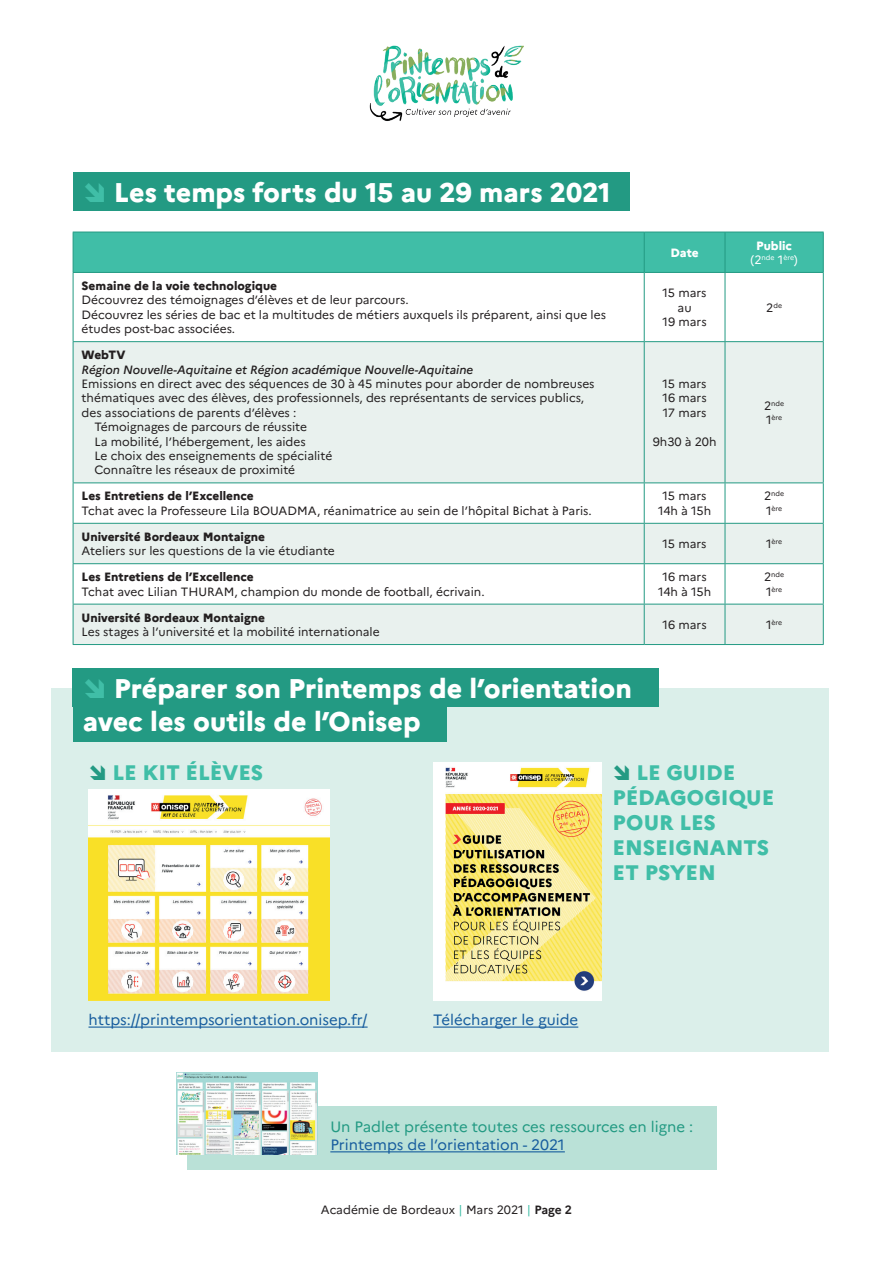
<style>
.page{position:relative;width:893px;height:1263px;background:#fff}
.page>*{position:absolute;margin:0;border:0;box-sizing:border-box;transform-origin:0 0}
.t1{font:800 27px/32.4px "Marianne";color:#fff}
.t2{font:800 21px/25.2px "Marianne";color:#40bea7}
.t3{font:15px "Marianne";color:#175d9e}
.t4{font:15px "Marianne";letter-spacing:-.005em;color:#239a83}
.t5{font:12px/14.4px "Marianne";color:#231f20;text-align:center}
.t6{font:800 12px "Marianne";color:#231f20}
.t7{font:italic 500 12px "Marianne";color:#231f20}
.t8{font:800 12px "Marianne";color:#fff}
.t9{font:7.05px/14.4px "Marianne";color:#231f20}
.t10{font:7.05px "Marianne";color:#fff}
.s1{font-size:12px}
.s2{color:#40bea7}
.s3{font-weight:700}
</style>
<div class="page">
<div style="left:187px;top:1106px;width:529px;height:63px;background:#bae1d7"></div>
<div style="left:51px;top:688px;width:777px;height:363px;background:#dbefea"></div>
<hr style="left:330px;top:1151px;width:235px;height:1px;background:#175d9e">
<img style="left:177px;top:1073px;width:140px;height:81px">
<div style="left:73px;top:669px;width:586px;height:38px;background:#239a83"></div>
<div style="left:73px;top:704px;width:373px;height:38px;background:#239a83"></div>
<img style="left:88px;top:790px;width:242px;height:210px">
<img style="left:433px;top:762px;width:168px;height:238px">
<hr style="left:88px;top:1026px;width:280px;height:2px;background:#175d9e">
<hr style="left:433px;top:1026px;width:145px;height:2px;background:#175d9e">
<img style="left:369px;top:45px;width:155px;height:76px">
<div style="left:73px;top:173px;width:556px;height:38px;background:#239a83"></div>
<div style="left:74px;top:233px;width:749px;height:39px;background:#40bea7"></div>
<svg style="left:74px;top:342px;width:749px;height:302px;fill:#e9f1ee"></svg>
<hr style="left:73px;top:232px;width:571px;height:1px;background:#239a83">
<hr style="left:73px;top:232px;width:1px;height:40px;background:#239a83">
<hr style="left:644px;top:232px;width:81px;height:1px;background:#239a83">
<hr style="left:644px;top:232px;width:1px;height:40px;background:#239a83">
<hr style="left:725px;top:232px;width:99px;height:1px;background:#239a83">
<hr style="left:725px;top:232px;width:1px;height:40px;background:#239a83">
<hr style="left:823px;top:232px;width:1px;height:40px;background:#239a83">
<hr style="left:73px;top:272px;width:571px;height:1px;background:#239a83">
<hr style="left:73px;top:273px;width:1px;height:68px;background:#239a83">
<hr style="left:644px;top:272px;width:81px;height:1px;background:#239a83">
<hr style="left:644px;top:273px;width:1px;height:68px;background:#239a83">
<hr style="left:725px;top:272px;width:99px;height:1px;background:#239a83">
<hr style="left:725px;top:273px;width:1px;height:68px;background:#239a83">
<hr style="left:823px;top:273px;width:1px;height:68px;background:#239a83">
<hr style="left:73px;top:341px;width:571px;height:1px;background:#239a83">
<hr style="left:73px;top:342px;width:1px;height:140px;background:#239a83">
<hr style="left:644px;top:341px;width:81px;height:1px;background:#239a83">
<hr style="left:644px;top:342px;width:1px;height:140px;background:#239a83">
<hr style="left:725px;top:341px;width:99px;height:1px;background:#239a83">
<hr style="left:725px;top:342px;width:1px;height:140px;background:#239a83">
<hr style="left:823px;top:342px;width:1px;height:140px;background:#239a83">
<hr style="left:73px;top:482px;width:571px;height:1px;background:#239a83">
<hr style="left:73px;top:483px;width:1px;height:40px;background:#239a83">
<hr style="left:644px;top:482px;width:81px;height:1px;background:#239a83">
<hr style="left:644px;top:483px;width:1px;height:40px;background:#239a83">
<hr style="left:725px;top:482px;width:99px;height:1px;background:#239a83">
<hr style="left:725px;top:483px;width:1px;height:40px;background:#239a83">
<hr style="left:823px;top:483px;width:1px;height:40px;background:#239a83">
<hr style="left:73px;top:523px;width:571px;height:1px;background:#239a83">
<hr style="left:73px;top:524px;width:1px;height:39px;background:#239a83">
<hr style="left:644px;top:523px;width:81px;height:1px;background:#239a83">
<hr style="left:644px;top:524px;width:1px;height:39px;background:#239a83">
<hr style="left:725px;top:523px;width:99px;height:1px;background:#239a83">
<hr style="left:725px;top:524px;width:1px;height:39px;background:#239a83">
<hr style="left:823px;top:524px;width:1px;height:39px;background:#239a83">
<hr style="left:73px;top:563px;width:571px;height:1px;background:#239a83">
<hr style="left:73px;top:564px;width:1px;height:40px;background:#239a83">
<hr style="left:644px;top:563px;width:81px;height:1px;background:#239a83">
<hr style="left:644px;top:564px;width:1px;height:40px;background:#239a83">
<hr style="left:725px;top:563px;width:99px;height:1px;background:#239a83">
<hr style="left:725px;top:564px;width:1px;height:40px;background:#239a83">
<hr style="left:823px;top:564px;width:1px;height:40px;background:#239a83">
<hr style="left:73px;top:604px;width:571px;height:1px;background:#239a83">
<hr style="left:73px;top:604px;width:1px;height:40px;background:#239a83">
<hr style="left:644px;top:604px;width:81px;height:1px;background:#239a83">
<hr style="left:644px;top:604px;width:1px;height:40px;background:#239a83">
<hr style="left:725px;top:604px;width:99px;height:1px;background:#239a83">
<hr style="left:725px;top:604px;width:1px;height:40px;background:#239a83">
<hr style="left:823px;top:604px;width:1px;height:40px;background:#239a83">
<hr style="left:73px;top:644px;width:571px;height:1px;background:#239a83">
<hr style="left:644px;top:644px;width:81px;height:1px;background:#239a83">
<hr style="left:725px;top:644px;width:99px;height:1px;background:#239a83">
<h1 class="t1" style="left:114px;top:176px;width:498px">Les temps forts du 15 au 29 mars 2021</h1>
<p class="t8" style="left:670px;top:245px;width:30px">Date</p>
<p class="t6" style="left:82px;top:278px;width:197px">Semaine de la voie technologique</p>
<p class="t5" style="left:82px;top:293px;width:526px;text-align:left">Découvrez des témoignages d’élèves et de leur parcours.<br>Découvrez les séries de bac et la multitudes de métiers auxquels ils préparent, ainsi que les études post-bac associées.</p>
<p class="t5" style="left:662px;top:286px;width:46px">15 mars au<br>19 mars</p>
<p class="t6" style="left:82px;top:348px;width:45px">WebTV</p>
<p class="t7" style="left:82px;top:362px;width:393px">Région Nouvelle-Aquitaine et Région académique Nouvelle-Aquitaine</p>
<p class="t5" style="left:82px;top:376px;width:514px">Emissions en direct avec des séquences de 30 à 45 minutes pour aborder de nombreuses</p>
<p class="t5" style="left:82px;top:391px;width:504px">thématiques avec des élèves, des professionnels, des représentants de services publics,</p>
<p class="t5" style="left:82px;top:405px;width:216px">des associations de parents d’élèves :</p>
<p class="t5" style="left:94px;top:420px;width:214px">Témoignages de parcours de réussite</p>
<p class="t5" style="left:94px;top:434px;width:213px">La mobilité, l’hébergement, les aides</p>
<p class="t5" style="left:94px;top:448px;width:239px">Le choix des enseignements de spécialité</p>
<p class="t5" style="left:94px;top:463px;width:202px">Connaître les réseaux de proximité</p>
<p class="t5" style="left:662px;top:376px;width:46px;text-align:justify">15 mars 16 mars 17 mars</p>
<p class="t5" style="left:653px;top:434px;width:65px">9h30 à 20h</p>
<p class="t8" style="left:756px;top:238px;width:38px">Public</p>
<p class="t10" style="left:751px;top:253px;width:49px"><span class="s1">(2</span>nde <span class="s1">1</span>ère<span class="s1">)</span></p>
<p class="t9" style="left:766px;top:298px;width:17px"><span class="s1">2</span>de</p>
<p class="t9" style="left:764px;top:396px;width:22px"><span class="s1">2</span>nde<br><span class="s1">1</span>ère</p>
<p class="t6" style="left:82px;top:489px;width:174px">Les Entretiens de l’Excellence</p>
<p class="t5" style="left:82px;top:503px;width:512px">Tchat avec la Professeure Lila BOUADMA, réanimatrice au sein de l’hôpital Bichat à Paris.</p>
<p class="t6" style="left:82px;top:529px;width:185px">Université Bordeaux Montaigne</p>
<p class="t5" style="left:82px;top:544px;width:255px">Ateliers sur les questions de la vie étudiante</p>
<p class="t6" style="left:82px;top:570px;width:174px">Les Entretiens de l’Excellence</p>
<p class="t5" style="left:82px;top:584px;width:404px">Tchat avec Lilian THURAM, champion du monde de football, écrivain.</p>
<p class="t6" style="left:82px;top:610px;width:185px">Université Bordeaux Montaigne</p>
<p class="t5" style="left:82px;top:624px;width:300px">Les stages à l’université et la mobilité internationale</p>
<h1 class="t1" style="left:83px;top:672px;width:550px;text-indent:31px">Préparer son Printemps de l’orientation avec les outils de l’Onisep</h1>
<p class="t5" style="left:658px;top:489px;width:54px">15 mars<br>14h à 15h</p>
<p class="t9" style="left:764px;top:487px;width:22px"><span class="s1">2</span>nde<br><span class="s1">1</span>ère</p>
<p class="t5" style="left:663px;top:536px;width:45px">15 mars</p>
<p class="t9" style="left:766px;top:534px;width:18px"><span class="s1">1</span>ère</p>
<p class="t5" style="left:658px;top:570px;width:54px">16 mars<br>14h à 15h</p>
<p class="t9" style="left:764px;top:567px;width:22px"><span class="s1">2</span>nde<br><span class="s1">1</span>ère</p>
<p class="t5" style="left:662px;top:617px;width:46px">16 mars</p>
<p class="t9" style="left:766px;top:615px;width:18px"><span class="s1">1</span>ère</p>
<h2 class="t2" style="left:113px;top:759px;width:152px">LE KIT ÉLÈVES</h2>
<h2 class="t2" style="left:612px;top:759px;width:163px;text-indent:24px">LE GUIDE<br>PÉDAGOGIQUE<br>POUR LES<br>ENSEIGNANTS<br>ET PSYEN</h2>
<p class="t3" style="left:88px;top:1011px;width:281px">https://printempsorientation.onisep.fr/</p>
<p class="t3" style="left:433px;top:1011px;width:147px">Télécharger le guide</p>
<p class="t4" style="left:330px;top:1117px;width:364px">Un Padlet présente toutes ces ressources en ligne :</p>
<p class="t3" style="left:330px;top:1135px;width:236px">Printemps de l’orientation - 2021</p>
<p class="t5" style="left:321px;top:1202px;width:253px">Académie de Bordeaux <span class="s2">|</span> Mars 2021 <span class="s2">|</span> <span class="s3">Page 2</span></p>
</div>
